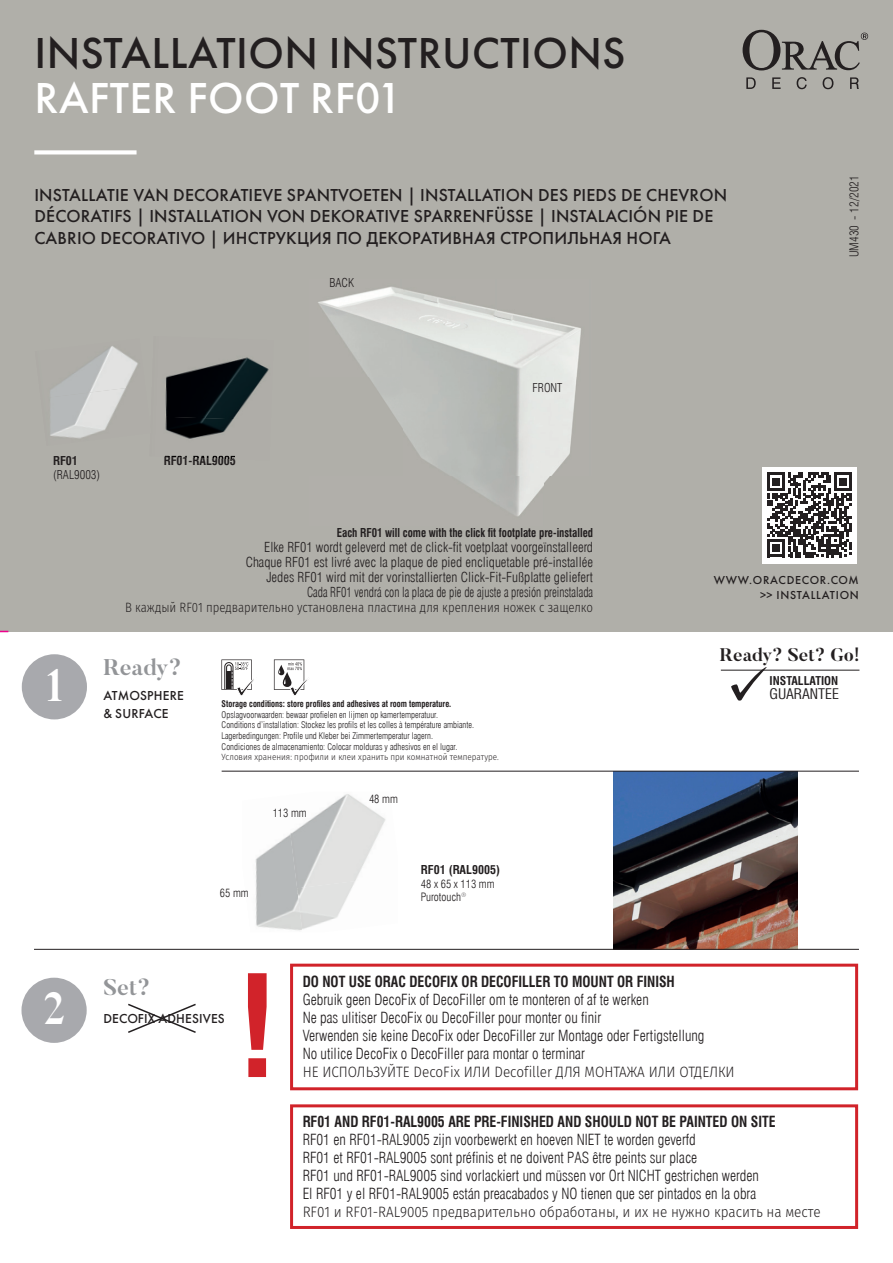
<style>
.page{position:relative;width:893px;height:1263px;background:#fff}
.page>*{position:absolute;margin:0;border:0;box-sizing:border-box;transform-origin:0 0}
.t1{font:700 condensed 138px "Swiss 721 TL";color:#d1232a}
.t2{font:500 45px "Futura PT";letter-spacing:.01em;color:#231f20}
.t3{font:500 45px "Futura PT";letter-spacing:.01em;color:#fff}
.t4{font:700 45px "Butler";color:#fff}
.t5{font:700 22.65px "Butler";color:#939598}
.t6{font:700 18.15px "Butler";color:#231f20}
.t7{font:500 18px/21.6px "Futura PT";letter-spacing:.01em;color:#231f20}
.t8{font:300 condensed 15px/18px "Swiss 721 TL";color:#231f20}
.t9{font:300 15px "Fira Sans";color:#231f20;scale:.9 1}
.t10{font:700 condensed 15px "Swiss 721 TL";color:#231f20;scale:.92 1}
.t11{font:condensed 14.25px "Swiss 721 TL";color:#231f20}
.t12{font:300 condensed 13.5px/15px "Swiss 721 TL";color:#231f20;text-align:right}
.t13{font:300 13.5px "Fira Sans";color:#231f20;scale:.85 1}
.t14{font:500 13.5px/17.4px "Futura PT";letter-spacing:.01em;color:#231f20}
.t15{font:700 condensed 12px "Swiss 721 TL";color:#231f20;scale:.9 1}
.t16{font:300 condensed 12px "Swiss 721 TL";color:#231f20}
.t17{font:500 12px/14.4px "Futura PT";letter-spacing:.06em;color:#231f20;text-align:right}
.t18{font:700 condensed 12px "Swiss 721 TL";color:#231f20}
.t19{font:700 condensed 11.85px "Swiss 721 TL";color:#231f20}
.t20{font:300 condensed 11.25px/13.5px "Swiss 721 TL";color:#231f20}
.t21{font:300 condensed 9px/10.8px "Swiss 721 TL";color:#231f20}
.t22{font:700 condensed 9px "Swiss 721 TL";color:#231f20;scale:.92 1}
.t23{font:300 9px "Fira Sans";color:#231f20;scale:.9 1}
</style>
<div class="page">
<img style="left:614px;top:772px;width:184px;height:177px">
<div style="left:0;top:0;width:893px;height:631px;background:#b0afa9"></div>
<svg style="left:34px;top:150px;width:103px;height:4px"></svg>
<div style="left:22px;top:654px;width:65px;height:65px;background:#a8a9ad;border-radius:50%"></div>
<div style="left:21px;top:978px;width:66px;height:65px;background:#a8a9ad;border-radius:50%"></div>
<svg style="left:746px;top:77px;width:10px;height:12px"></svg>
<svg style="left:772px;top:77px;width:9px;height:12px"></svg>
<svg style="left:797px;top:77px;width:10px;height:12px"></svg>
<svg style="left:823px;top:77px;width:10px;height:12px"></svg>
<svg style="left:850px;top:77px;width:9px;height:12px"></svg>
<svg style="left:743px;top:30px;width:125px;height:40px"></svg>
<svg style="left:731px;top:667px;width:36px;height:34px"></svg>
<hr style="left:721px;top:670px;width:138px;height:1px;background:#231f20">
<div style="left:762px;top:467px;width:95px;height:96px;background:#fff"></div>
<svg style="left:767px;top:473px;width:85px;height:84px"></svg>
<hr style="left:222px;top:771px;width:637px;height:1px;background:#231f20">
<hr style="left:34px;top:949px;width:825px;height:1px;background:#231f20">
<img style="left:57px;top:346px;width:81px;height:40px">
<img style="left:50px;top:386px;width:77px;height:53px">
<img style="left:165px;top:357px;width:104px;height:59px">
<img style="left:164px;top:416px;width:72px;height:44px">
<img style="left:165px;top:456px;width:70px;height:3px">
<div style="left:290px;top:964px;width:568px;height:126px;border:3px solid #d1232a"></div>
<div style="left:290px;top:1104px;width:568px;height:125px;border:3px solid #d1232a"></div>
<img style="left:303px;top:794px;width:83px;height:82px">
<img style="left:255px;top:825px;width:48px;height:105px">
<img style="left:297px;top:876px;width:61px;height:55px">
<svg style="left:221px;top:659px;width:33px;height:37px"></svg>
<svg style="left:274px;top:659px;width:33px;height:37px"></svg>
<svg style="left:128px;top:1003px;width:68px;height:30px"></svg>
<img style="left:318px;top:286px;width:263px;height:230px">
<h2 class="t2" style="left:35px;top:26px;width:592px">INSTALLATION INSTRUCTIONS</h2>
<h2 class="t3" style="left:35px;top:71px;width:369px">RAFTER FOOT RF01</h2>
<p class="t7" style="left:34px;top:184px;width:694px">INSTALLATIE VAN DECORATIEVE SPANTVOETEN | INSTALLATION DES PIEDS DE CHEVRON<br>DÉCORATIFS | INSTALLATION VON DEKORATIVE SPARRENFÜSSE | INSTALACIÓN PIE DE<br>CABRIO DECORATIVO | ИНСТРУКЦИЯ ПО ДЕКОРАТИВНАЯ СТРОПИЛЬНАЯ НОГА</p>
<p class="t16" style="left:847px;top:257px;width:83px;rotate:-90deg">UM430 - 12/2021</p>
<p class="t18" style="left:53px;top:453px;width:26px">RF01</p>
<p class="t18" style="left:164px;top:453px;width:74px">RF01-RAL9005</p>
<p class="t16" style="left:53px;top:467px;width:49px">(RAL9003)</p>
<p class="t16" style="left:329px;top:275px;width:26px">BACK</p>
<p class="t16" style="left:533px;top:380px;width:31px">FRONT</p>
<h2 class="t4" style="left:45px;top:656px;width:21px">1</h2>
<p class="t15" style="left:337px;top:525px;width:286px">Each RF01 will come with the click fit footplate pre-installed</p>
<p class="t12" style="left:246px;top:540px;width:349px">Elke RF01 wordt geleverd met de click-fit voetplaat voorgeïnstalleerd Chaque RF01 est livré avec la plaque de pied encliquetable pré-installée Jedes RF01 wird mit der vorinstallierten Click-Fit-Fußplatte geliefert Cada RF01 vendrá con la placa de pie de ajuste a presión preinstalada</p>
<p class="t13" style="left:125px;top:598px;width:552px">В каждый RF01 предварительно установлена пластина для крепления ножек с защелко</p>
<h3 class="t5" style="left:103px;top:653px;width:80px">Ready?</h3>
<p class="t14" style="left:103px;top:687px;width:82px">ATMOSPHERE &amp; SURFACE</p>
<p class="t22" style="left:222px;top:698px;width:251px">Storage conditions: store profiles and adhesives at room temperature.</p>
<p class="t21" style="left:222px;top:709px;width:254px">Opslagvoorwaarden: bewaar profielen en lijmen op kamertemperatuur.<br>Conditions d’installation: Stockez les profils et les colles à température ambiante.<br>Lagerbedingungen: Profile und Kleber bei Zimmertemperatur lagern.<br>Condiciones de almacenamiento: Colocar molduras y adhesivos en el lugar.</p>
<p class="t23" style="left:222px;top:750px;width:310px">Условия хранения: профили и клеи хранить при комнатной температуре.</p>
<p class="t20" style="left:273px;top:805px;width:36px">113 mm</p>
<p class="t20" style="left:220px;top:885px;width:30px">65 mm</p>
<p class="t20" style="left:369px;top:792px;width:30px">48 mm</p>
<p class="t18" style="left:421px;top:862px;width:81px">RF01 (RAL9005)</p>
<p class="t20" style="left:421px;top:877px;width:75px">48 x 65 x 113 mm<br>Purotouch®</p>
<p class="t17" style="left:714px;top:573px;width:146px">WWW.ORACDECOR.COM &gt;&gt; INSTALLATION</p>
<p class="t6" style="left:720px;top:643px;width:142px">Ready? Set? Go!</p>
<p class="t19" style="left:770px;top:674px;width:70px">INSTALLATION</p>
<p class="t11" style="left:770px;top:685px;width:71px">GUARANTEE</p>
<h2 class="t4" style="left:43px;top:979px;width:24px">2</h2>
<h1 class="t1" style="left:237px;top:940px;width:42px">!</h1>
<h3 class="t5" style="left:103px;top:973px;width:49px">Set?</h3>
<p class="t10" style="left:303px;top:972px;width:406px">DO NOT USE ORAC DECOFIX OR DECOFILLER TO MOUNT OR FINISH</p>
<p class="t8" style="left:303px;top:990px;width:403px">Gebruik geen DecoFix of DecoFiller om te monteren of af te werken<br>Ne pas ulitiser DecoFix ou DecoFiller pour monter ou finir<br>Verwenden sie keine DecoFix oder DecoFiller zur Montage oder Fertigstellung No utilice DecoFix o DecoFiller para montar o terminar</p>
<p class="t9" style="left:303px;top:1061px;width:482px">НЕ ИСПОЛЬЗУЙТЕ DecoFix ИЛИ Decofiller ДЛЯ МОНТАЖА ИЛИ ОТДЕЛКИ</p>
<p class="t10" style="left:303px;top:1112px;width:515px">RF01 AND RF01-RAL9005 ARE PRE-FINISHED AND SHOULD NOT BE PAINTED ON SITE</p>
<p class="t8" style="left:303px;top:1130px;width:458px">RF01 en RF01-RAL9005 zijn voorbewerkt en hoeven NIET te worden geverfd<br>RF01 et RF01-RAL9005 sont préfinis et ne doivent PAS être peints sur place<br>RF01 und RF01-RAL9005 sind vorlackiert und müssen vor Ort NICHT gestrichen werden El RF01 y el RF01-RAL9005 están preacabados y NO tienen que ser pintados en la obra</p>
<p class="t9" style="left:303px;top:1201px;width:577px">RF01 и RF01-RAL9005 предварительно обработаны, и их не нужно красить на месте</p>
<p class="t14" style="left:103px;top:1009px;width:123px">DECOFIX ADHESIVES</p>
</div>
